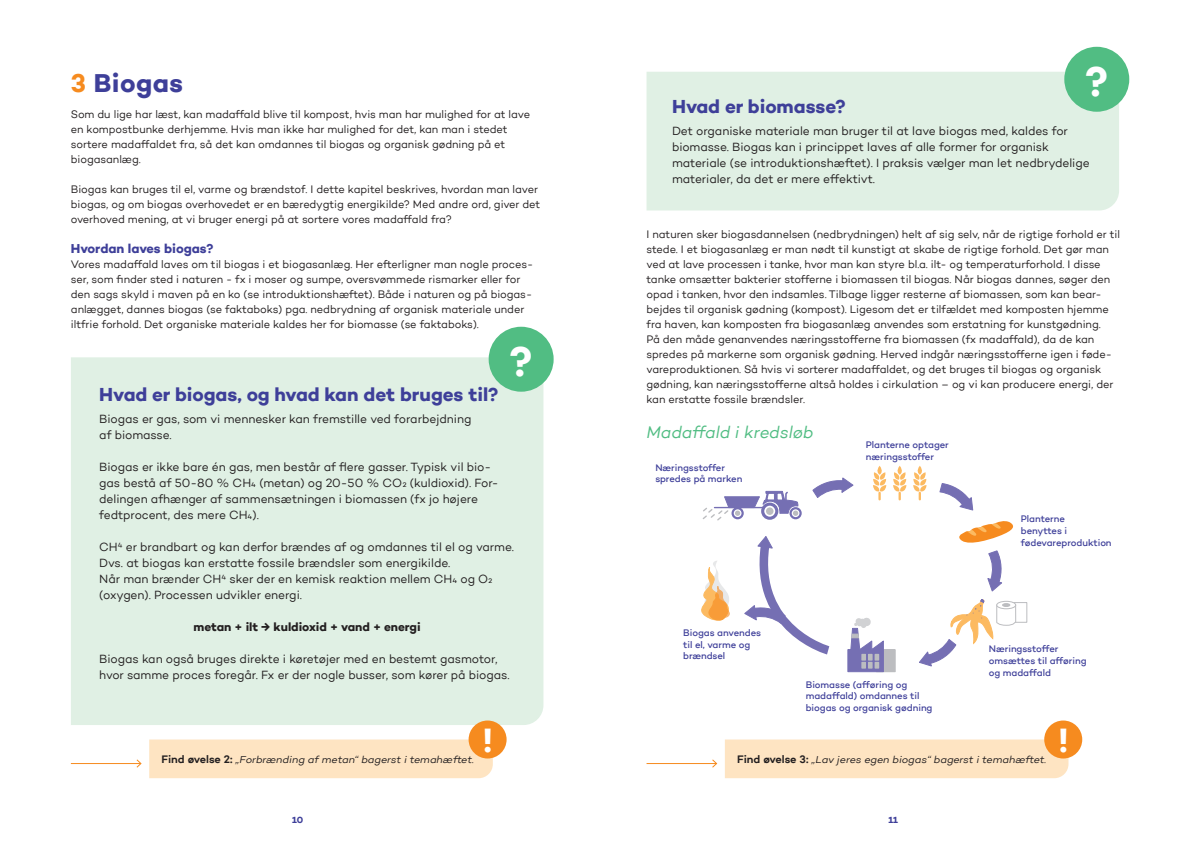
<style>
.page{position:relative;width:1191px;height:842px;background:#fff}
.page>*{position:absolute;margin:0;border:0;box-sizing:border-box;transform-origin:0 0}
.t1{font:700 42px "Campton";color:#fff}
.t2{font:700 34px "Campton";color:#fff}
.t3{font:700 26px "Campton";letter-spacing:.015em;color:#3e3f99}
.t4{font:700 19px "Campton";letter-spacing:-.005em;color:#3e3f99}
.t5{font:17px "Campton Book Italic 2";color:#51bd83}
.t6{font:700 13px "Campton";letter-spacing:-.005em;color:#3e3f99}
.t7{font:12px/16px "Campton Book 2";letter-spacing:-.01em;color:#231f20}
.t8{font:12px "Campton Bold 2";letter-spacing:-.005em;color:#231f20}
.t9{font:11px/15px "Campton Book 2";letter-spacing:-.005em;color:#231f20}
.t10{font:10.1px "Campton Book Italic 2";letter-spacing:-.01em;color:#231f20;scale:1.07 1}
.t11{font:500 9.6px/11.8px "Campton";letter-spacing:-.005em;color:#3e3f99}
.t12{font:700 9px "Campton";color:#3e3f99}
.s1{color:#f68b1f}
.s2{font-family:"Campton"}
.s3{font-family:"Campton";font-weight:600;font-size:11.2px}
</style>
<div class="page">
<div style="left:71px;top:357px;width:472px;height:368px;background:#e0f0e4"></div>
<div style="left:488px;top:327px;width:65px;height:65px;background:#51bd83;border-radius:50%"></div>
<div style="left:646px;top:72px;width:473px;height:138px;background:#e0f0e4"></div>
<div style="left:1064px;top:47px;width:65px;height:65px;background:#51bd83;border-radius:50%"></div>
<div style="left:725px;top:739px;width:343px;height:39px;background:#fee4c2"></div>
<div style="left:149px;top:739px;width:344px;height:39px;background:#fee4c2"></div>
<hr style="left:646px;top:763px;width:70px;height:1px;background:#f68b1f">
<svg style="left:712px;top:759px;width:6px;height:9px"></svg>
<hr style="left:71px;top:763px;width:70px;height:1px;background:#f68b1f">
<svg style="left:136px;top:759px;width:6px;height:9px"></svg>
<div style="left:1044px;top:720px;width:38px;height:38px;background:#f68b1f;border-radius:50%"></div>
<div style="left:468px;top:720px;width:38px;height:38px;background:#f68b1f;border-radius:50%"></div>
<svg style="left:701px;top:561px;width:21px;height:60px"></svg>
<svg style="left:702px;top:506px;width:20px;height:15px"></svg>
<div style="left:1008px;top:602px;width:19px;height:21px;border:1px solid #bcbdc0"></div>
<svg style="left:975px;top:521px;width:41px;height:122px"></svg>
<img style="left:722px;top:466px;width:253px;height:207px">
<h1 class="t3" style="left:71px;top:66px;width:114px"><span class="s1">3</span> Biogas</h1>
<p class="t9" style="left:71px;top:107px;width:461px">Som du lige har læst, kan madaffald blive til kompost, hvis man har mulighed for at lave en kompostbunke derhjemme. Hvis man ikke har mulighed for det, kan man i stedet sortere madaffaldet fra, så det kan omdannes til biogas og organisk gødning på et biogasanlæg.</p>
<p class="t9" style="left:71px;top:182px;width:471px">Biogas kan bruges til el, varme og brændstof. I dette kapitel beskrives, hvordan man laver biogas, og om biogas overhovedet er en bæredygtig energikilde? Med andre ord, giver det overhoved mening, at vi bruger energi på at sortere vores madaffald fra?</p>
<h2 class="t6" style="left:71px;top:241px;width:144px">Hvordan laves biogas?</h2>
<p class="t9" style="left:71px;top:257px;width:464px">Vores madaffald laves om til biogas i et biogasanlæg. Her efterligner man nogle proces&shy;<span class="s2">ser, som finder sted i naturen - fx i moser og sumpe, oversvømmede rismarker eller for </span>den sags skyld i maven på en ko (se introduktionshæftet). Både i naturen og på biogas&shy;anlægget, dannes biogas (se faktaboks) pga. nedbrydning af organisk materiale under iltfrie forhold. Det organiske materiale kaldes her for biomasse (se faktaboks).</p>
<h1 class="t1" style="left:510px;top:335px;width:24px">?</h1>
<h3 class="t4" style="left:99px;top:382px;width:401px">Hvad er biogas, og hvad kan det bruges til?</h3>
<p class="t7" style="left:99px;top:411px;width:374px">Biogas er gas, som vi mennesker kan fremstille ved forarbejdning af biomasse.</p>
<p class="t7" style="left:99px;top:459px;width:401px"><span class="s2">Biogas er ikke bare én gas, men består af flere gasser. Typisk vil bio&shy;</span>gas bestå af 50-80 % CH<span class="s2">4</span> (metan) og 20-50 % CO<span class="s2">2</span> (kuldioxid). For&shy;delingen afhænger af sammensætningen i biomassen (fx jo højere fedtprocent, des mere CH<span class="s2">4</span>).</p>
<p class="t7" style="left:99px;top:539px;width:416px">CH<span class="s2">4</span> er brandbart og kan derfor brændes af og omdannes til el og varme.<br>Dvs. at biogas kan erstatte fossile brændsler som energikilde.</p>
<p class="t7" style="left:99px;top:571px;width:395px">Når man brænder CH<span class="s2">4</span> sker der en kemisk reaktion mellem CH<span class="s2">4</span> og O<span class="s2">2 </span>(oxygen). Processen udvikler energi.</p>
<p class="t8" style="left:194px;top:619px;width:229px">metan + ilt → kuldioxid + vand + energi</p>
<p class="t7" style="left:99px;top:651px;width:412px">Biogas kan også bruges direkte i køretøjer med en bestemt gasmotor, hvor samme proces foregår. Fx er der nogle busser, som kører på biogas.</p>
<h1 class="t1" style="left:1085px;top:55px;width:24px">?</h1>
<h3 class="t4" style="left:672px;top:95px;width:175px">Hvad er biomasse?</h3>
<p class="t7" style="left:672px;top:123px;width:419px">Det organiske materiale man bruger til at lave biogas med, kaldes for biomasse. Biogas kan i princippet laves af alle former for organisk materiale (se introduktionshæftet). I praksis vælger man let nedbrydelige materialer, da det er mere effektivt.</p>
<p class="t9" style="left:646px;top:227px;width:475px">I naturen sker biogasdannelsen (nedbrydningen) helt af sig selv, når de rigtige forhold er til stede. I et biogasanlæg er man nødt til kunstigt at skabe de rigtige forhold. Det gør man ved at lave processen i tanke, hvor man kan styre bl.a. ilt- og temperaturforhold. I disse tanke omsætter bakterier stofferne i biomassen til biogas. Når biogas dannes, søger den</p>
<p class="t9" style="left:646px;top:302px;width:464px">bejdes til organisk gødning (kompost). Ligesom det er tilfældet med komposten hjemme fra haven, kan komposten fra biogasanlæg anvendes som erstatning for kunstgødning.<br>På den måde genanvendes næringsstofferne fra biomassen (fx madaffald), da de kan</p>
<p class="t9" style="left:646px;top:362px;width:468px">vareproduktionen. Så hvis vi sorterer madaffaldet, og det bruges til biogas og organisk gødning, kan næringsstofferne altså holdes i cirkulation – og vi kan producere energi, der kan erstatte fossile brændsler.</p>
<h3 class="t5" style="left:646px;top:422px;width:168px">Madaffald i kredsløb</h3>
<p class="t9" style="left:646px;top:287px;width:457px">opad i tanken, hvor den indsamles. Tilbage ligger resterne af biomassen, som kan bear-</p>
<p class="t9" style="left:646px;top:347px;width:467px">spredes på markerne som organisk gødning. Herved indgår næringsstofferne igen i føde-</p>
<p class="t11" style="left:655px;top:461px;width:89px">Næringsstoffer spredes på marken</p>
<p class="t11" style="left:683px;top:626px;width:79px">Biogas anvendes til el, varme og brændsel</p>
<p class="t11" style="left:866px;top:438px;width:85px">Planterne optager næringsstoffer</p>
<p class="t11" style="left:805px;top:678px;width:128px">Biomasse (afføring og madaffald) omdannes til biogas og organisk gødning</p>
<p class="t11" style="left:1020px;top:513px;width:92px">Planterne<br>benyttes i fødevareproduktion</p>
<p class="t11" style="left:988px;top:643px;width:99px">Næringsstoffer omsættes til afføring og madaffald</p>
<p class="t10" style="left:161px;top:754px;width:294px"><span class="s3">Find øvelse 2:</span> „Forbrænding af metan“ bagerst i temahæftet.</p>
<h2 class="t2" style="left:483px;top:718px;width:12px">!</h2>
<h2 class="t2" style="left:1058px;top:718px;width:12px">!</h2>
<p class="t10" style="left:737px;top:754px;width:291px"><span class="s3">Find øvelse 3:</span> „Lav jeres egen biogas“ bagerst i temahæftet.</p>
<p class="t12" style="left:292px;top:815px;width:13px">10</p>
<p class="t12" style="left:888px;top:815px;width:11px">11</p>
</div>
